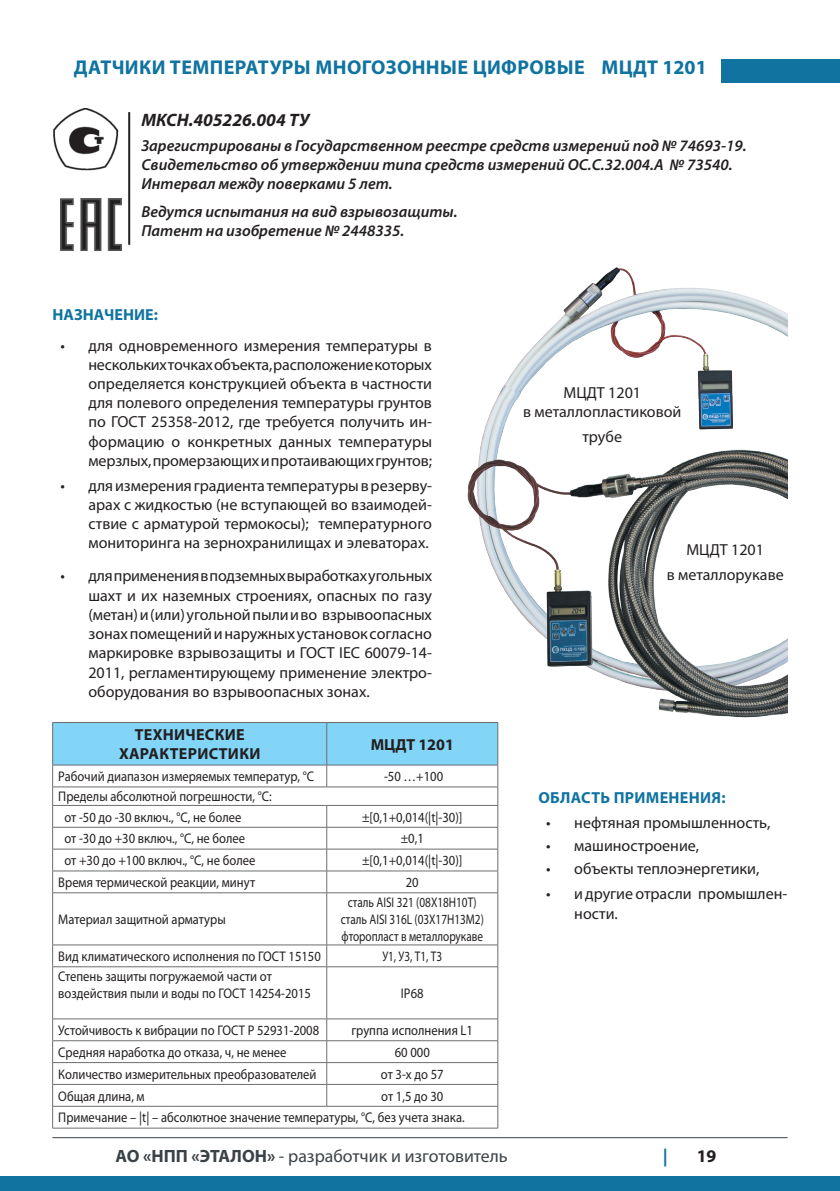
<style>
.page{position:relative;width:840px;height:1191px;background:#fff}
.page>*{position:absolute;margin:0;border:0;box-sizing:border-box;transform-origin:0 0}
.t1{font:700 20px "Myriad Pro";letter-spacing:.02em;color:#1073a0}
.t2{font:italic 700 18px "Myriad Pro";color:#231f20}
.t3{font:17.8px "Myriad Pro";color:#3b4246}
.t4{font:700 17.8px "Myriad Pro";color:#231f20}
.t5{font:700 17.8px "Myriad Pro";color:#1073a0}
.t6{font:16px/19.2px "Myriad Pro";color:#231f20;text-align:justify}
.t7{font:italic 600 16px/19.2px "Myriad Pro";color:#231f20}
.t8{font:700 16px/19.2px "Myriad Pro";letter-spacing:.02em;color:#231f20;text-align:center}
.t9{font:700 16px "Myriad Pro";letter-spacing:.02em;color:#1073a0}
.t10{font:700 16px "Myriad Pro";color:#1073a0}
.t11{font:700 16px "Myriad Pro";color:#231f20}
.t12{font:14px/20.2px "Myriad Pro";color:#231f20;scale:.9 1}
.t13{font:14px/16.8px "Myriad Pro";color:#231f20;text-align:center;scale:.8 1}
.s1{font-weight:700}
</style>
<div class="page">
<hr style="left:52px;top:1137px;width:735px;height:1px;background:#3b4246">
<div style="left:0;top:1176px;width:839px;height:15px;background:#1073a0"></div>
<svg style="left:52px;top:722px;width:446px;height:170px"></svg>
<hr style="left:52px;top:892px;width:274px;height:1px;background:#6c6d70">
<hr style="left:52px;top:893px;width:1px;height:51px;background:#6c6d70">
<hr style="left:326px;top:892px;width:172px;height:1px;background:#6c6d70">
<hr style="left:326px;top:893px;width:1px;height:51px;background:#6c6d70">
<hr style="left:497px;top:893px;width:1px;height:51px;background:#6c6d70">
<hr style="left:52px;top:944px;width:274px;height:1px;background:#6c6d70">
<svg style="left:52px;top:945px;width:1px;height:21px"></svg>
<hr style="left:326px;top:944px;width:172px;height:1px;background:#6c6d70">
<svg style="left:326px;top:945px;width:1px;height:21px"></svg>
<svg style="left:497px;top:945px;width:1px;height:21px"></svg>
<hr style="left:52px;top:966px;width:274px;height:1px;background:#6c6d70">
<hr style="left:52px;top:967px;width:1px;height:51px;background:#6c6d70">
<hr style="left:326px;top:966px;width:172px;height:1px;background:#6c6d70">
<hr style="left:326px;top:967px;width:1px;height:51px;background:#6c6d70">
<hr style="left:497px;top:967px;width:1px;height:51px;background:#6c6d70">
<hr style="left:52px;top:1018px;width:274px;height:1px;background:#6c6d70">
<hr style="left:326px;top:1018px;width:172px;height:1px;background:#6c6d70">
<hr style="left:52px;top:1040px;width:274px;height:1px;background:#6c6d70">
<hr style="left:326px;top:1040px;width:172px;height:1px;background:#6c6d70">
<hr style="left:52px;top:1062px;width:274px;height:1px;background:#6c6d70">
<hr style="left:326px;top:1062px;width:172px;height:1px;background:#6c6d70">
<hr style="left:52px;top:1084px;width:274px;height:1px;background:#6c6d70">
<hr style="left:326px;top:1084px;width:172px;height:1px;background:#6c6d70">
<svg style="left:326px;top:1019px;width:1px;height:87px"></svg>
<hr style="left:52px;top:1106px;width:274px;height:1px;background:#6c6d70">
<svg style="left:52px;top:1019px;width:1px;height:108px"></svg>
<hr style="left:326px;top:1106px;width:172px;height:1px;background:#6c6d70">
<svg style="left:497px;top:1019px;width:1px;height:108px"></svg>
<hr style="left:52px;top:1127px;width:274px;height:1px;background:#6c6d70">
<hr style="left:326px;top:1127px;width:172px;height:1px;background:#6c6d70">
<img style="left:61px;top:199px;width:60px;height:51px">
<img style="left:53px;top:108px;width:65px;height:63px">
<hr style="left:128px;top:112px;width:2px;height:133px;background:#231f20">
<img style="left:482px;top:267px;width:305px;height:172px">
<img style="left:460px;top:439px;width:327px;height:291px">
<div style="left:721px;top:59px;width:118px;height:23px;background:#1073a0"></div>
<p class="t1" style="left:74px;top:55px;width:634px">ДАТЧИКИ ТЕМПЕРАТУРЫ МНОГОЗОННЫЕ ЦИФРОВЫЕ МЦДТ 1201</p>
<p class="t2" style="left:141px;top:108px;width:169px">МКСН.405226.004 ТУ</p>
<p class="t7" style="left:141px;top:135px;width:606px">Зарегистрированы в Государственном реестре средств измерений под № 74693-19.<br>Свидетельство об утверждении типа средств измерений ОС.C.32.004.A № 73540.<br>Интервал между поверками 5 лет.</p>
<p class="t7" style="left:141px;top:201px;width:317px">Ведутся испытания на вид взрывозащиты.<br>Патент на изобретение № 2448335.</p>
<p class="t10" style="left:52px;top:304px;width:107px">НАЗНАЧЕНИЕ:</p>
<p class="t6" style="left:88px;top:335px;width:345px;text-indent:-28px">• для одновременного измерения температуры в нескольких точках объекта, расположение которых определяется конструкцией объекта в частности для полевого определения температуры грунтов по ГОСТ 25358-2012, где требуется получить ин&shy;формацию о конкретных данных температуры мерзлых, промерзающих и протаивающих грунтов;</p>
<p class="t6" style="left:88px;top:475px;width:345px;text-indent:-28px">• для измерения градиента температуры в резерву&shy;арах с жидкостью (не вступающей во взаимодей&shy;ствие с арматурой термокосы); температурного мониторинга на зернохранилищах и элеваторах.</p>
<p class="t6" style="left:88px;top:566px;width:345px;text-indent:-28px">• для применения в подземных выработках угольных шахт и их наземных строениях, опасных по газу (метан) и (или) угольной пыли и во взрывоопасных зонах помещений и наружных установок согласно маркировке взрывозащиты и ГОСТ IEC 60079-14- 2011, регламентирующему применение электро&shy;оборудования во взрывоопасных зонах.</p>
<p class="t8" style="left:119px;top:724px;width:143px">ТЕХНИЧЕСКИЕ<br>ХАРАКТЕРИСТИКИ</p>
<p class="t11" style="left:370px;top:734px;width:85px">МЦДТ 1201</p>
<p class="t12" style="left:58px;top:766px;width:286px">Рабочий диапазон измеряемых температур, °C</p>
<p class="t12" style="left:384px;top:766px;width:67px">-50 …+100</p>
<p class="t12" style="left:64px;top:786px;width:232px;text-indent:-6px">Пределы абсолютной погрешности, °С: от -50 до -30 включ., °С, не более</p>
<p class="t12" style="left:362px;top:806px;width:113px">±[0,1+0,014(|t|-30)]</p>
<p class="t12" style="left:64px;top:828px;width:202px">от -30 до +30 включ., °С, не более</p>
<p class="t12" style="left:400px;top:828px;width:27px">±0,1</p>
<p class="t12" style="left:64px;top:850px;width:214px">от +30 до +100 включ., °С, не более</p>
<p class="t12" style="left:362px;top:850px;width:113px">±[0,1+0,014(|t|-30)]</p>
<p class="t12" style="left:58px;top:872px;width:220px">Время термической реакции, минут</p>
<p class="t12" style="left:405px;top:872px;width:16px">20</p>
<p class="t12" style="left:58px;top:909px;width:187px">Материал защитной арматуры</p>
<p class="t13" style="left:340px;top:894px;width:180px">сталь AISI 321 (08Х18Н10Т) сталь AISI 316L (03Х17Н13М2) фторопласт в металлорукаве</p>
<p class="t12" style="left:58px;top:946px;width:293px">Вид климатического исполнения по ГОСТ 15150</p>
<p class="t13" style="left:382px;top:947px;width:76px">У1, У3, Т1, Т3</p>
<p class="t12" style="left:58px;top:968px;width:282px;line-height:16.8px">Степень защиты погружаемой части от воздействия пыли и воды по ГОСТ 14254-2015</p>
<p class="t12" style="left:401px;top:983px;width:27px">IР68</p>
<p class="t12" style="left:58px;top:1020px;width:291px">Устойчивость к вибрации по ГОСТ Р 52931-2008</p>
<p class="t12" style="left:351px;top:1020px;width:136px">группа исполнения L1</p>
<p class="t12" style="left:58px;top:1042px;width:255px">Средняя наработка до отказа, ч, не менее</p>
<p class="t12" style="left:394px;top:1042px;width:40px">60 000</p>
<p class="t12" style="left:58px;top:1063px;width:288px">Количество измерительных преобразователей</p>
<p class="t12" style="left:381px;top:1063px;width:71px">от 3-х до 57</p>
<p class="t12" style="left:58px;top:1085px;width:97px">Общая длина, м</p>
<p class="t12" style="left:58px;top:1084px;width:453px;line-height:21.8px;text-indent:323px">от 1,5 до 30<br>Примечание – |t| – абсолютное значение температуры, °С, без учета знака.</p>
<p class="t6" style="left:523px;top:382px;width:160px;text-align:center">МЦДТ 1201<br>в металлопластиковой</p>
<p class="t6" style="left:582px;top:426px;width:41px">трубе</p>
<p class="t6" style="left:666px;top:537px;width:118px;line-height:24.8px;text-align:center">МЦДТ 1201<br>в металлорукаве</p>
<p class="t9" style="left:538px;top:787px;width:188px">ОБЛАСТЬ ПРИМЕНЕНИЯ:</p>
<p class="t6" style="left:546px;top:813px;width:226px">• нефтяная промышленность,</p>
<p class="t6" style="left:546px;top:836px;width:154px">• машиностроение,</p>
<p class="t6" style="left:546px;top:859px;width:214px">• объекты теплоэнергетики,</p>
<p class="t6" style="left:574px;top:884px;width:214px;text-indent:-28px">• и другие отрасли промышлен&shy;ности.</p>
<p class="t3" style="left:115px;top:1145px;width:393px"><span class="s1">АО «НПП «ЭТАЛОН»</span> - разработчик и изготовитель</p>
<p class="t5" style="left:662px;top:1144px;width:7px">|</p>
<p class="t4" style="left:696px;top:1144px;width:21px">19</p>
</div>
